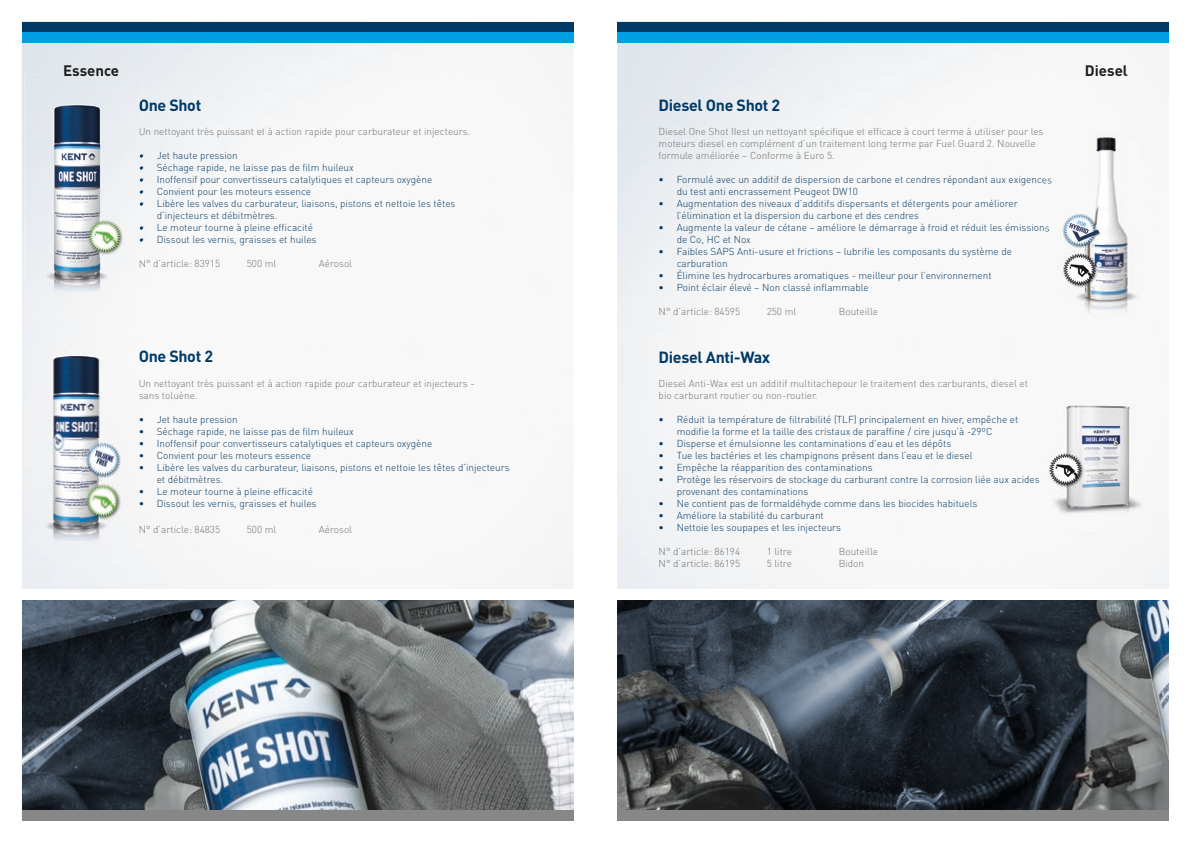
<style>
.page{position:relative;width:1191px;height:842px;background:#fff}
.page>*{position:absolute;margin:0;border:0;box-sizing:border-box;transform-origin:0 0}
.t1{font:700 16px "DIN Pro";letter-spacing:-.02em;color:#003966}
.t2{font:700 15px "DIN Pro";color:#1d1d1b}
.t3{font:300 10px/12px "DIN Pro";color:#003966}
.t4{font:300 10px/12px "DIN Pro";color:#70706f}
</style>
<div class="page">
<img style="left:22px;top:21px;width:551px;height:568px">
<img style="left:617px;top:21px;width:552px;height:788px">
<div style="left:22px;top:22px;width:551px;height:11px;background:#003966"></div>
<div style="left:617px;top:22px;width:552px;height:11px;background:#003966"></div>
<div style="left:22px;top:809px;width:551px;height:11px;background:#878787"></div>
<div style="left:617px;top:809px;width:552px;height:11px;background:#878787"></div>
<div style="left:22px;top:32px;width:551px;height:11px;background:#009fe3"></div>
<div style="left:617px;top:32px;width:552px;height:11px;background:#009fe3"></div>
<img style="left:617px;top:600px;width:551px;height:209px">
<img style="left:22px;top:600px;width:551px;height:209px">
<div style="left:611px;top:589px;width:565px;height:11px;background:#fff"></div>
<img style="left:24px;top:75px;width:117px;height:238px">
<img style="left:64px;top:75px;width:55px;height:1px">
<svg style="left:140px;top:100px;width:1px;height:12px"></svg>
<img style="left:83px;top:217px;width:47px;height:39px">
<img style="left:22px;top:326px;width:117px;height:236px">
<img style="left:81px;top:482px;width:47px;height:39px">
<img style="left:83px;top:439px;width:40px;height:39px">
<img style="left:1045px;top:100px;width:116px;height:235px">
<svg style="left:1045px;top:176px;width:7px;height:10px"></svg>
<svg style="left:1045px;top:224px;width:4px;height:10px"></svg>
<img style="left:1057px;top:212px;width:47px;height:78px">
<img style="left:1039px;top:374px;width:115px;height:164px">
<img style="left:1043px;top:450px;width:47px;height:39px">
<h2 class="t2" style="left:63px;top:60px;width:57px">Essence</h2>
<h2 class="t2" style="left:1085px;top:60px;width:44px">Diesel</h2>
<h1 class="t1" style="left:139px;top:95px;width:64px">One Shot</h1>
<p class="t4" style="left:139px;top:125px;width:333px">Un nettoyant très puissant et à action rapide pour carburateur et injecteurs.</p>
<p class="t3" style="left:139px;top:149px;width:100px">• Jet haute pression</p>
<p class="t3" style="left:139px;top:161px;width:217px">• Séchage rapide, ne laisse pas de film huileux</p>
<p class="t3" style="left:139px;top:173px;width:295px">• Inoffensif pour convertisseurs catalytiques et capteurs oxygène</p>
<p class="t3" style="left:139px;top:185px;width:174px">• Convient pour les moteurs essence</p>
<p class="t3" style="left:157px;top:197px;width:300px;text-indent:-18px">• Libère les valves du carburateur, liaisons, pistons et nettoie les têtes d’injecteurs et débitmètres.</p>
<p class="t3" style="left:139px;top:221px;width:176px">• Le moteur tourne à pleine efficacité</p>
<p class="t3" style="left:139px;top:233px;width:179px">• Dissout les vernis, graisses et huiles</p>
<p class="t4" style="left:139px;top:257px;width:83px">N° d’article: 83915</p>
<p class="t4" style="left:247px;top:257px;width:31px">500 ml</p>
<p class="t4" style="left:319px;top:257px;width:35px">Aérosol</p>
<h1 class="t1" style="left:658px;top:95px;width:123px">Diesel One Shot 2</h1>
<p class="t4" style="left:658px;top:125px;width:386px">Diesel One Shot IIest un nettoyant spécifique et efficace à court terme à utiliser pour les moteurs diesel en complément d’un traitement long terme par Fuel Guard 2. Nouvelle formule améliorée – Conforme à Euro 5.</p>
<p class="t3" style="left:676px;top:173px;width:377px;text-indent:-18px">• Formulé avec un additif de dispersion de carbone et cendres répondant aux exigences du test anti encrassement Peugeot DW10</p>
<p class="t3" style="left:676px;top:197px;width:343px;text-indent:-18px">• Augmentation des niveaux d’additifs dispersants et détergents pour améliorer l’élimination et la dispersion du carbone et des cendres</p>
<p class="t3" style="left:676px;top:221px;width:374px;text-indent:-18px">• Augmente la valeur de cétane – améliore le démarrage à froid et réduit les émissions de Co, HC et Nox</p>
<p class="t3" style="left:676px;top:245px;width:337px;text-indent:-18px">• Faibles SAPS Anti-usure et frictions – lubrifie les composants du système de carburation</p>
<p class="t3" style="left:658px;top:269px;width:334px">• Élimine les hydrocarbures aromatiques - meilleur pour l’environnement</p>
<p class="t3" style="left:658px;top:281px;width:211px">• Point éclair élevé – Non classé inflammable</p>
<p class="t4" style="left:658px;top:305px;width:83px">N° d’article: 84595</p>
<p class="t4" style="left:766px;top:305px;width:31px">250 ml</p>
<p class="t4" style="left:838px;top:305px;width:41px">Bouteille</p>
<h1 class="t1" style="left:139px;top:346px;width:76px">One Shot 2</h1>
<p class="t4" style="left:139px;top:377px;width:337px">Un nettoyant très puissant et à action rapide pour carburateur et injecteurs - sans toluène.</p>
<p class="t3" style="left:139px;top:413px;width:100px">• Jet haute pression</p>
<p class="t3" style="left:139px;top:425px;width:217px">• Séchage rapide, ne laisse pas de film huileux</p>
<p class="t3" style="left:139px;top:437px;width:295px">• Inoffensif pour convertisseurs catalytiques et capteurs oxygène</p>
<p class="t3" style="left:139px;top:449px;width:174px">• Convient pour les moteurs essence</p>
<p class="t3" style="left:157px;top:461px;width:354px;text-indent:-18px">• Libère les valves du carburateur, liaisons, pistons et nettoie les têtes d’injecteurs et débitmètres.</p>
<p class="t3" style="left:139px;top:485px;width:176px">• Le moteur tourne à pleine efficacité</p>
<p class="t3" style="left:139px;top:497px;width:179px">• Dissout les vernis, graisses et huiles</p>
<p class="t4" style="left:139px;top:523px;width:83px">N° d’article: 84835</p>
<p class="t4" style="left:247px;top:523px;width:31px">500 ml</p>
<p class="t4" style="left:319px;top:523px;width:35px">Aérosol</p>
<h1 class="t1" style="left:658px;top:346px;width:113px">Diesel Anti-Wax</h1>
<p class="t4" style="left:658px;top:377px;width:371px">Diesel Anti-Wax est un additif multitachepour le traitement des carburants, diesel et bio carburant routier ou non-routier.</p>
<p class="t3" style="left:676px;top:413px;width:343px;text-indent:-18px">• Réduit la température de filtrabilité (TLF) principalement en hiver, empêche et modifie la forme et la taille des cristaux de paraffine / cire jusqu’à -29ºC</p>
<p class="t3" style="left:658px;top:437px;width:294px">• Disperse et émulsionne les contaminations d’eau et les dépôts</p>
<p class="t3" style="left:658px;top:449px;width:315px">• Tue les bactéries et les champignons présent dans l’eau et le diesel</p>
<p class="t3" style="left:658px;top:461px;width:216px">• Empêche la réapparition des contaminations</p>
<p class="t3" style="left:676px;top:473px;width:364px;text-indent:-18px">• Protège les réservoirs de stockage du carburant contre la corrosion liée aux acides provenant des contaminations</p>
<p class="t3" style="left:658px;top:497px;width:320px">• Ne contient pas de formaldéhyde comme dans les biocides habituels</p>
<p class="t3" style="left:658px;top:509px;width:167px">• Améliore la stabilité du carburant</p>
<p class="t3" style="left:658px;top:521px;width:184px">• Nettoie les soupapes et les injecteurs</p>
<p class="t4" style="left:658px;top:545px;width:83px">N° d’article: 86194</p>
<p class="t4" style="left:766px;top:545px;width:27px">1 litre</p>
<p class="t4" style="left:838px;top:545px;width:41px">Bouteille</p>
<p class="t4" style="left:658px;top:557px;width:83px">N° d’article: 86195</p>
<p class="t4" style="left:766px;top:557px;width:27px">5 litre</p>
<p class="t4" style="left:838px;top:557px;width:27px">Bidon</p>
</div>
